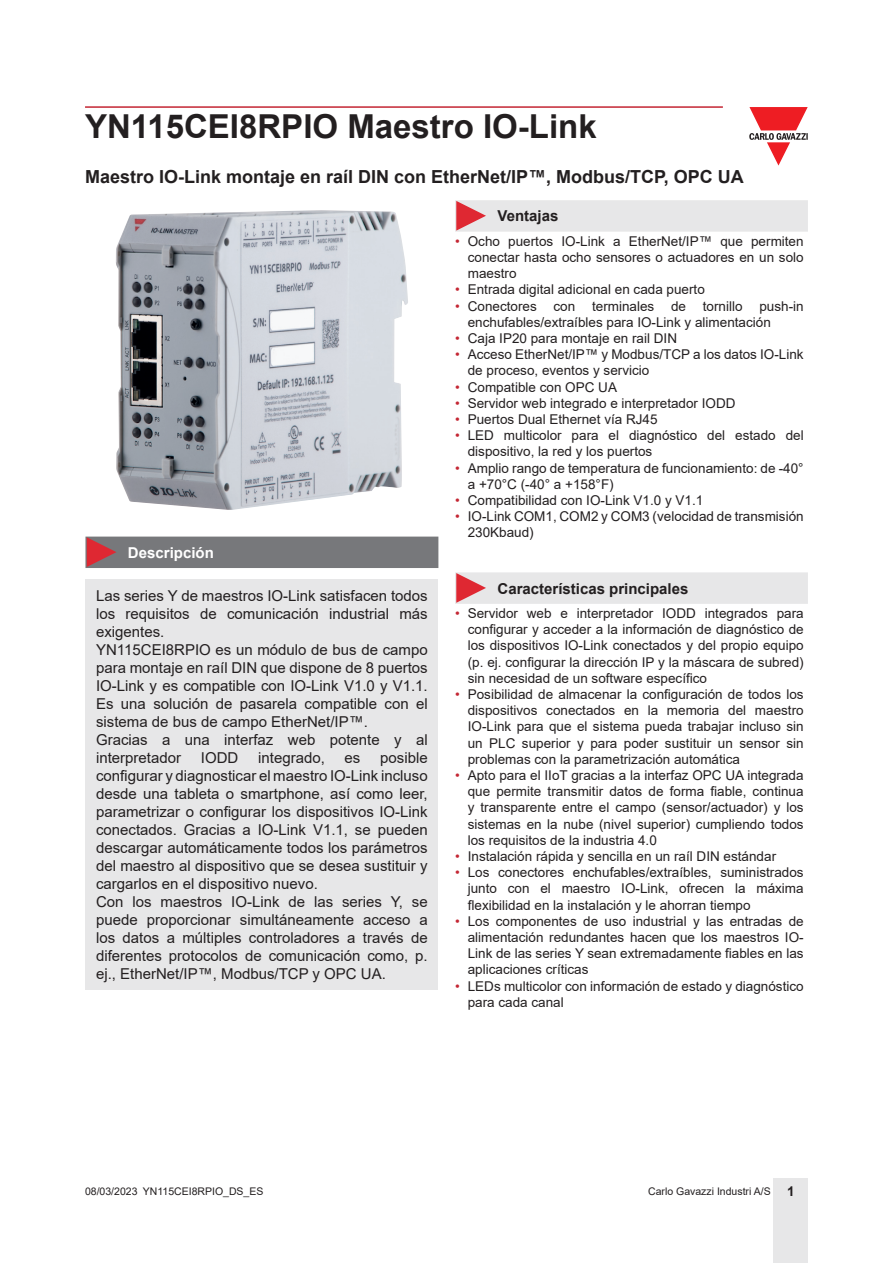
<style>
.page{position:relative;width:893px;height:1263px;background:#fff}
.page>*{position:absolute;margin:0;border:0;box-sizing:border-box;transform-origin:0 0}
.t1{font:700 33px "Arial";color:#231f20}
.Titolo02{font:700 18px "Arial";color:#231f20}
.Testo{font:15px/18px "Arial";color:#231f20;text-align:justify}
.Titolo03{font:700 15px "Arial";color:#231f20}
.Titolo04{font:700 15px "Arial";color:#fff}
.t2{font:13.5px/16.2px "Arial";color:#231f20;text-align:justify}
.t3{font:10.5px "Arial";color:#231f20}
.s1{color:#c42633}
.s2{font-weight:700;font-size:13.5px}
</style>
<div class="page">
<hr style="left:85px;top:106px;width:638px;height:2px;background:#c42633">
<div style="left:774px;top:1178px;width:34px;height:85px;background:#e7e7e8"></div>
<svg style="left:749px;top:107px;width:59px;height:59px"></svg>
<div style="left:85px;top:580px;width:353px;height:410px;background:#e7e7e8"></div>
<img style="left:116px;top:210px;width:292px;height:300px">
<div style="left:85px;top:537px;width:353px;height:31px;background:#77787b"></div>
<div style="left:455px;top:200px;width:353px;height:32px;background:#e7e7e8"></div>
<svg style="left:455px;top:572px;width:353px;height:32px;background:#e7dfe1"></svg>
<h1 class="t1" style="left:85px;top:103px;width:513px">YN115CEI8RPIO Maestro IO-Link</h1>
<p class="Titolo02" style="left:85px;top:164px;width:660px">Maestro IO-Link montaje en raíl DIN con EtherNet/IP™, Modbus/TCP, OPC UA</p>
<p class="Titolo04" style="left:128px;top:542px;width:87px">Descripción</p>
<p class="Testo" style="left:96px;top:587px;width:333px">Las series Y de maestros IO-Link satisfacen todos los requisitos de comunicación industrial más exigentes.</p>
<p class="Testo" style="left:96px;top:641px;width:333px">YN115CEI8RPIO es un módulo de bus de campo para montaje en raíl DIN que dispone de 8 puertos IO-Link y es compatible con IO-Link V1.0 y V1.1.<br>Es una solución de pasarela compatible con el sistema de bus de campo EtherNet/IP™.</p>
<p class="Testo" style="left:96px;top:731px;width:333px">Gracias a una interfaz web potente y al interpretador</p>
<p class="Testo" style="left:201px;top:749px;width:39px">IODD</p>
<p class="Testo" style="left:258px;top:749px;width:68px">integrado,</p>
<p class="Testo" style="left:345px;top:749px;width:17px">es</p>
<p class="Testo" style="left:96px;top:749px;width:333px;text-indent:284px">posible configurar y diagnosticar el maestro IO-Link incluso desde una tableta o smartphone, así como leer, parametrizar o configurar los dispositivos IO-Link conectados. Gracias a IO-Link V1.1, se pueden descargar automáticamente todos los parámetros del maestro al dispositivo que se desea sustituir y cargarlos en el dispositivo nuevo.</p>
<p class="Testo" style="left:96px;top:893px;width:333px">Con los maestros IO-Link de las series Y, se puede proporcionar simultáneamente acceso a los datos a múltiples controladores a través de diferentes protocolos de comunicación como, p. ej., EtherNet/IP™, Modbus/TCP y OPC UA.</p>
<p class="Titolo03" style="left:497px;top:206px;width:62px">Ventajas</p>
<p class="t2" style="left:468px;top:233px;width:337px;text-indent:-13px"><span class="s1">•</span> Ocho puertos IO-Link a EtherNet/IP™ que permiten conectar hasta ocho sensores o actuadores en un solo maestro</p>
<p class="t2" style="left:455px;top:281px;width:251px"><span class="s1">•</span> Entrada digital adicional en cada puerto</p>
<p class="t2" style="left:468px;top:298px;width:337px;text-indent:-13px"><span class="s1">•</span> Conectores con terminales de tornillo push-in enchufables/extraíbles para IO-Link y alimentación</p>
<p class="t2" style="left:455px;top:330px;width:224px"><span class="s1">•</span> Caja IP20 para montaje en rail DIN</p>
<p class="t2" style="left:468px;top:346px;width:337px;text-indent:-13px"><span class="s1">•</span> Acceso EtherNet/IP™ y Modbus/TCP a los datos IO-Link de proceso, eventos y servicio</p>
<p class="t2" style="left:455px;top:379px;width:164px"><span class="s1">•</span> Compatible con OPC UA</p>
<p class="t2" style="left:455px;top:395px;width:282px"><span class="s1">•</span> Servidor web integrado e interpretador IODD</p>
<p class="t2" style="left:455px;top:411px;width:204px"><span class="s1">•</span> Puertos Dual Ethernet vía RJ45</p>
<p class="t2" style="left:468px;top:427px;width:337px;text-indent:-13px"><span class="s1">•</span> LED multicolor para el diagnóstico del estado del dispositivo, la red y los puertos</p>
<p class="t2" style="left:468px;top:460px;width:337px;text-indent:-13px"><span class="s1">•</span> Amplio rango de temperatura de funcionamiento: de -40° a +70°C (-40° a +158°F)</p>
<p class="t2" style="left:455px;top:492px;width:250px"><span class="s1">•</span> Compatibilidad con IO-Link V1.0 y V1.1</p>
<p class="t2" style="left:468px;top:508px;width:337px;text-indent:-13px"><span class="s1">•</span> IO-Link COM1, COM2 y COM3 (velocidad de transmisión<br>230Kbaud)</p>
<p class="Titolo03" style="left:497px;top:578px;width:192px">Características principales</p>
<p class="t2" style="left:468px;top:605px;width:337px;text-indent:-13px"><span class="s1">•</span> Servidor web e interpretador IODD integrados para configurar y acceder a la información de diagnóstico de los dispositivos IO-Link conectados y del propio equipo (p. ej. configurar la dirección IP y la máscara de subred) sin necesidad de un software específico</p>
<p class="t2" style="left:468px;top:686px;width:337px;text-indent:-13px"><span class="s1">•</span> Posibilidad de almacenar la configuración de todos los dispositivos conectados en la memoria del maestro IO-Link para que el sistema pueda trabajar incluso sin un PLC superior y para poder sustituir un sensor sin problemas con la parametrización automática</p>
<p class="t2" style="left:468px;top:767px;width:337px;text-indent:-13px"><span class="s1">•</span> Apto para el IIoT gracias a la interfaz OPC UA integrada que permite transmitir datos de forma fiable, continua y transparente entre el campo (sensor/actuador) y los sistemas en la nube (nivel superior) cumpliendo todos los requisitos de la industria 4.0</p>
<p class="t2" style="left:455px;top:848px;width:323px"><span class="s1">•</span> Instalación rápida y sencilla en un raíl DIN estándar</p>
<p class="t2" style="left:468px;top:864px;width:337px;text-indent:-13px"><span class="s1">•</span> Los conectores enchufables/extraíbles, suministrados junto con el maestro IO-Link, ofrecen la máxima flexibilidad en la instalación y le ahorran tiempo</p>
<p class="t2" style="left:468px;top:913px;width:337px;text-indent:-13px"><span class="s1">•</span> Los componentes de uso industrial y las entradas de alimentación redundantes hacen que los maestros IO-Link de las series Y sean extremadamente fiables en las aplicaciones críticas</p>
<p class="t2" style="left:468px;top:978px;width:337px;text-indent:-13px"><span class="s1">•</span> LEDs multicolor con información de estado y diagnóstico para cada canal</p>
<p class="t3" style="left:85px;top:1183px;width:180px">08/03/2023 YN115CEI8RPIO_DS_ES</p>
<p class="t3" style="left:648px;top:1183px;width:148px">Carlo Gavazzi Industri A/S <span class="s2">1</span></p>
</div>
